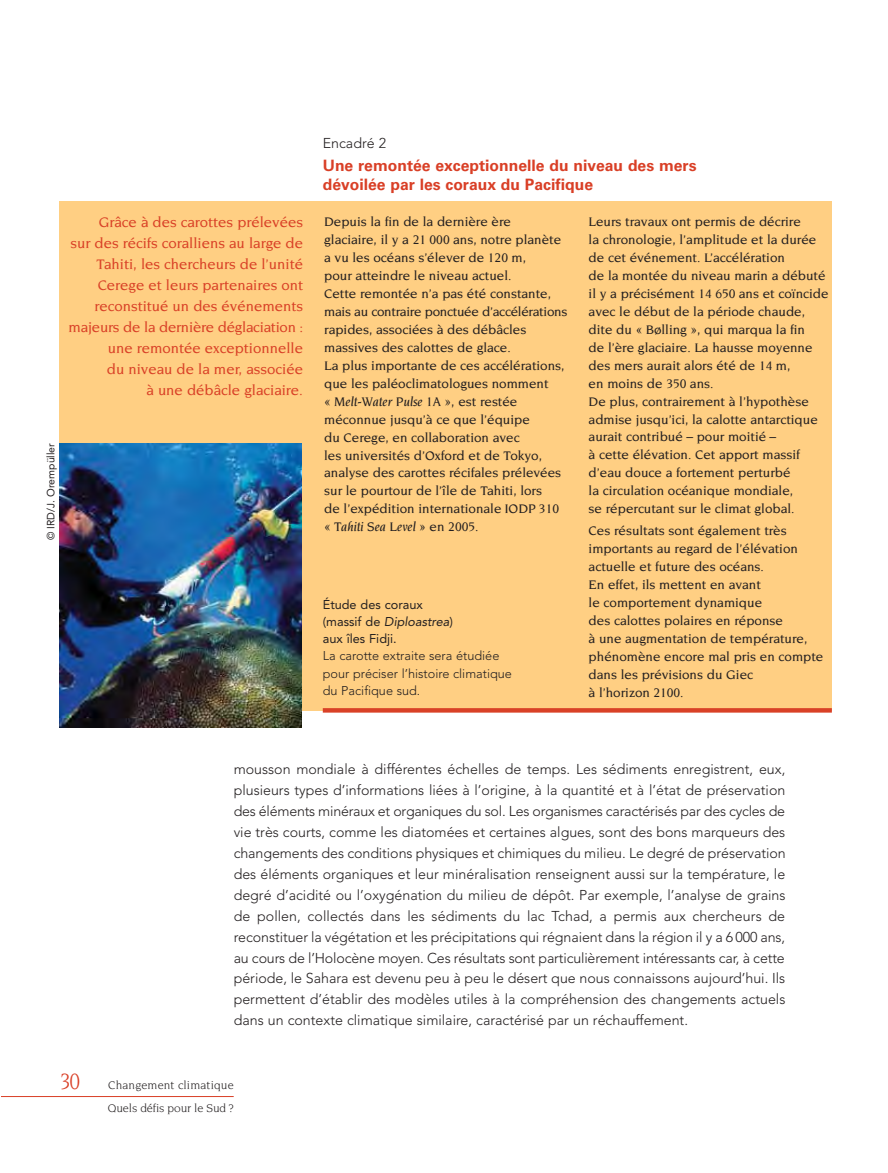
<style>
.page{position:relative;width:888px;height:1173px;background:#fff}
.page>*{position:absolute;margin:0;border:0;box-sizing:border-box;transform-origin:0 0}
.t1{font:700 15.75px/18.8px "Univers";color:#d93f26}
.t2{font:500 15px/21px "Novarese";color:#d94127;text-align:right}
.t3{font:300 14.25px/21px "Avenir";color:#231f20;text-align:justify}
.t4{font:500 13.5px/18px "Novarese";color:#231f20}
.t5{font:300 12.75px/17.2px "Avenir";color:#231f20}
.t6{font:12.75px/17.2px "Avenir";color:#231f20}
.t7{font:12px/22.5px "Novarese";letter-spacing:.01em;color:#231f20;text-align:right}
.t8{font:10.5px "Avenir";color:#231f20}
.s1{font-style:italic}
.s2{font-size:24px;color:#d93f26}
</style>
<div class="page">
<div style="left:60px;top:201px;width:772px;height:509px;background:#ffcf83"></div>
<div style="left:323px;top:708px;width:509px;height:5px;background:#d94127"></div>
<hr style="left:1px;top:1096px;width:233px;height:1px;background:#d93f26">
<img style="left:60px;top:443px;width:242px;height:284px">
<p class="t8" style="left:46px;top:540px;width:99px;rotate:-90deg">© IRD/J. Orempüller</p>
<p class="t3" style="left:323px;top:134px;width:65px">Encadré 2</p>
<p class="t1" style="left:323px;top:158px;width:375px">Une remontée exceptionnelle du niveau des mers dévoilée par les coraux du Pacifique</p>
<p class="t2" style="left:69px;top:213px;width:236px">Grâce à des carottes prélevées<br>sur des récifs coralliens au large de<br>Tahiti, les chercheurs de l’unité<br>Cerege et leurs partenaires ont reconstitué un des événements majeurs de la dernière déglaciation : une remontée exceptionnelle<br>du niveau de la mer, associée<br>à une débâcle glaciaire.</p>
<p class="t4" style="left:324px;top:213px;width:245px">Depuis la fin de la dernière ère<br>glaciaire, il y a 21 000 ans, notre planète a vu les océans s’élever de 120 m,<br>pour atteindre le niveau actuel.<br>Cette remontée n’a pas été constante, mais au contraire ponctuée d’accélérations rapides, associées à des débâcles massives des calottes de glace.<br>La plus importante de ces accélérations, que les paléoclimatologues nomment<br>« <span class="s1">Melt-Water Pulse</span> 1A », est restée méconnue jusqu’à ce que l’équipe<br>du Cerege, en collaboration avec<br>les universités d’Oxford et de Tokyo, analyse des carottes récifales prélevées sur le pourtour de l’île de Tahiti, lors<br>de l’expédition internationale IODP 310 <span class="s1">« Tahiti Sea Level »</span> en 2005<span class="s1">.</span></p>
<p class="t4" style="left:589px;top:213px;width:241px">Leurs travaux ont permis de décrire<br>la chronologie, l’amplitude et la durée de cet événement. L’accélération<br>de la montée du niveau marin a débuté il y a précisément 14 650 ans et coïncide avec le début de la période chaude, dite du « Bølling », qui marqua la fin<br>de l’ère glaciaire. La hausse moyenne des mers aurait alors été de 14 m,<br>en moins de 350 ans.<br>De plus, contrairement à l’hypothèse admise jusqu’ici, la calotte antarctique aurait contribué – pour moitié –<br>à cette élévation. Cet apport massif d’eau douce a fortement perturbé<br>la circulation océanique mondiale,<br>se répercutant sur le climat global.</p>
<p class="t4" style="left:589px;top:523px;width:236px">Ces résultats sont également très importants au regard de l’élévation actuelle et future des océans.<br>En effet, ils mettent en avant<br>le comportement dynamique<br>des calottes polaires en réponse<br>à une augmentation de température, phénomène encore mal pris en compte dans les prévisions du Giec<br>à l’horizon 2100.</p>
<p class="t6" style="left:323px;top:597px;width:132px">Étude des coraux (massif de <span class="s1">Diploastrea</span>) aux îles Fidji.</p>
<p class="t5" style="left:323px;top:648px;width:191px">La carotte extraite sera étudiée pour préciser l’histoire climatique du Pacifique sud.</p>
<p class="t3" style="left:234px;top:760px;width:553px">mousson mondiale à différentes échelles de temps. Les sédiments enregistrent, eux, plusieurs types d’informations liées à l’origine, à la quantité et à l’état de préservation des éléments minéraux et organiques du sol. Les organismes caractérisés par des cycles de vie très courts, comme les diatomées et certaines algues, sont des bons marqueurs des changements des conditions physiques et chimiques du milieu. Le degré de préservation des éléments organiques et leur minéralisation renseignent aussi sur la température, le degré d’acidité ou l’oxygénation du milieu de dépôt. Par exemple, l’analyse de grains de pollen, collectés dans les sédiments du lac Tchad, a permis aux chercheurs de reconstituer la végétation et les précipitations qui régnaient dans la région il y a 6 000 ans, au cours de l’Holocène moyen. Ces résultats sont particulièrement intéressants car, à cette période, le Sahara est devenu peu à peu le désert que nous connaissons aujourd’hui. Ils permettent d’établir des modèles utiles à la compréhension des changements actuels dans un contexte climatique similaire, caractérisé par un réchauffement.</p>
<p class="t7" style="left:60px;top:1075px;width:175px"><span class="s2">30</span> Changement climatique<br>Quels défis pour le Sud ?</p>
</div>
